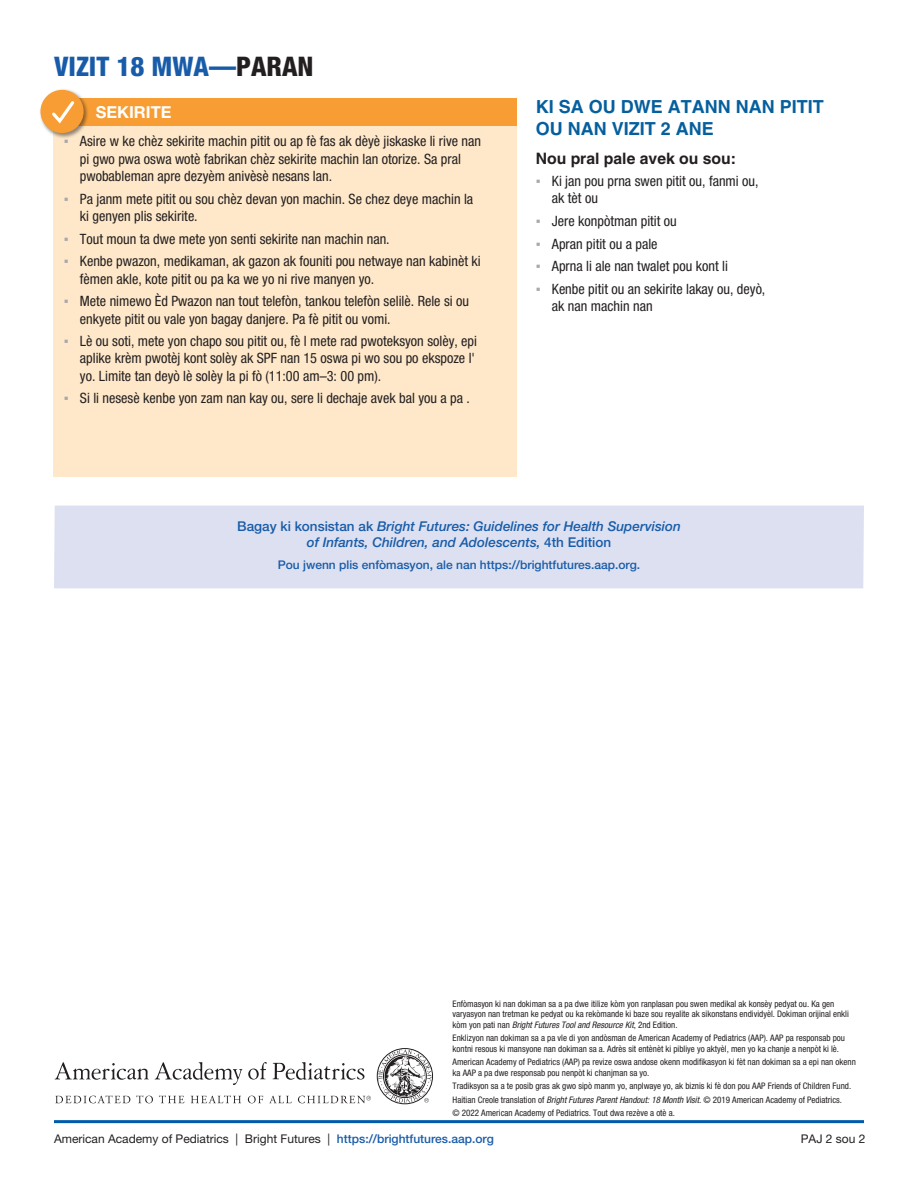
<style>
.page{position:relative;width:918px;height:1188px;background:#fff}
.page>*{position:absolute;margin:0;border:0;box-sizing:border-box;transform-origin:0 0}
.heading{font:800 condensed 27px "Helvetica Neue";color:#185ca9}
.subhead{font:700 18px/21.6px "Helvetica LT Std";color:#055f9d}
.New_White_heads{font:700 16.5px "Helvetica Neue LT Pro";color:#fff}
.subhead-2{font:700 15.75px "Helvetica LT Std";color:#231f20}
.t1{font:condensed 14.25px/17.4px "Helvetica Neue";color:#231f20}
.New_White_heads-2{font:italic 500 13.5px/16.5px "Helvetica Neue LT Pro";color:#185ca9;text-align:center}
.list_helv{font:12px "Helvetica Neue";color:#231f20}
.New_White_heads-3{font:500 12px "Helvetica Neue LT Pro";color:#185ca9}
.t2{font:condensed 9px/10.5px "Helvetica Neue LT Pro";color:#231f20}
.s1{color:#231f20}
.s2{font-family:"Arial";font-stretch:normal;color:#a8a9ad}
.s3{font-style:normal}
.s4{font-family:"Helvetica Neue";font-style:italic}
.s5{font-family:"Helvetica Neue LT Pro";font-weight:500;color:#185ca9}
</style>
<div class="page">
<svg style="left:55px;top:1062px;width:94px;height:18px"></svg>
<svg style="left:155px;top:1062px;width:209px;height:23px"></svg>
<svg style="left:55px;top:1095px;width:75px;height:8px"></svg>
<svg style="left:136px;top:1095px;width:17px;height:8px"></svg>
<svg style="left:159px;top:1095px;width:25px;height:8px"></svg>
<svg style="left:191px;top:1095px;width:50px;height:8px"></svg>
<svg style="left:248px;top:1096px;width:15px;height:7px"></svg>
<svg style="left:269px;top:1096px;width:23px;height:7px"></svg>
<svg style="left:378px;top:1049px;width:54px;height:54px"></svg>
<svg style="left:298px;top:1096px;width:73px;height:7px"></svg>
<hr style="left:54px;top:1120px;width:810px;height:3px;background:#005baa">
<div style="left:53px;top:98px;width:463px;height:379px;background:#fee8c9"></div>
<div style="left:53px;top:99px;width:463px;height:27px;background:#f89d33"></div>
<div style="left:39px;top:89px;width:50px;height:50px;background:#231f20;opacity:.5"></div>
<div style="left:40px;top:90px;width:44px;height:43px;background:#f89d33;border-radius:50%"></div>
<svg style="left:52px;top:101px;width:23px;height:23px"></svg>
<div style="left:54px;top:506px;width:810px;height:82px;background:#dde0f0"></div>
<p class="heading" style="left:54px;top:50px;width:261px">VIZIT 18 MWA—<span class="s1">PARAN</span></p>
<p class="New_White_heads" style="left:96px;top:102px;width:77px">SEKIRITE</p>
<p class="t1" style="left:80px;top:133px;width:403px;text-indent:-16px"><span class="s2">▪</span> Asire w ke chèz sekirite machin pitit ou ap fè fas ak dèyè jiskaske li rive nan pi gwo pwa oswa wotè fabrikan chèz sekirite machin lan otorize. Sa pral pwobableman apre dezyèm anivèsè nesans lan.</p>
<p class="t1" style="left:80px;top:190px;width:395px;text-indent:-16px"><span class="s2">▪</span> Pa janm mete pitit ou sou chèz devan yon machin. Se chez deye machin la ki genyen plis sekirite.</p>
<p class="t1" style="left:64px;top:230px;width:328px"><span class="s2">▪</span> Tout moun ta dwe mete yon senti sekirite nan machin nan.</p>
<p class="t1" style="left:80px;top:252px;width:402px;text-indent:-16px"><span class="s2">▪</span> Kenbe pwazon, medikaman, ak gazon ak founiti pou netwaye nan kabinèt ki fèmen akle, kote pitit ou pa ka we yo ni rive manyen yo.</p>
<p class="t1" style="left:80px;top:292px;width:391px;text-indent:-16px"><span class="s2">▪</span> Mete nimewo Èd Pwazon nan tout telefòn, tankou telefòn selilè. Rele si ou enkyete pitit ou vale yon bagay danjere. Pa fè pitit ou vomi.</p>
<p class="t1" style="left:80px;top:332px;width:399px;text-indent:-16px"><span class="s2">▪</span> Lè ou soti, mete yon chapo sou pitit ou, fè l mete rad pwoteksyon solèy, epi aplike krèm pwotèj kont solèy ak SPF nan 15 oswa pi wo sou po ekspoze l' yo. Limite tan deyò lè solèy la pi fò (11:00 am–3: 00 pm).</p>
<p class="t1" style="left:64px;top:390px;width:408px"><span class="s2">▪</span> Si li nesesè kenbe yon zam nan kay ou, sere li dechaje avek bal you a pa .</p>
<p class="subhead" style="left:536px;top:96px;width:289px">KI SA OU DWE ATANN NAN PITIT<br>OU NAN VIZIT 2 ANE</p>
<p class="subhead-2" style="left:536px;top:149px;width:202px">Nou pral pale avek ou sou:</p>
<p class="t1" style="left:552px;top:172px;width:208px;text-indent:-16px"><span class="s2">▪</span> Ki jan pou prna swen pitit ou, fanmi ou, ak tèt ou</p>
<p class="t1" style="left:536px;top:212px;width:143px"><span class="s2">▪</span> Jere konpòtman pitit ou</p>
<p class="t1" style="left:536px;top:235px;width:123px"><span class="s2">▪</span> Apran pitit ou a pale</p>
<p class="t1" style="left:536px;top:257px;width:194px"><span class="s2">▪</span> Aprna li ale nan twalet pou kont li</p>
<p class="t1" style="left:552px;top:280px;width:215px;text-indent:-16px"><span class="s2">▪</span> Kenbe pitit ou an sekirite lakay ou, deyò, ak nan machin nan</p>
<p class="New_White_heads-2" style="left:237px;top:517px;width:445px"><span class="s3">Bagay ki konsistan ak</span> Bright Futures: Guidelines for Health Supervision of Infants, Children, and Adolescents, <span class="s3">4th Edition</span></p>
<p class="New_White_heads-3" style="left:278px;top:557px;width:364px">Pou jwenn plis enfòmasyon, ale nan https://brightfutures.aap.org.</p>
<p class="t2" style="left:453px;top:998px;width:398px">Enfòmasyon ki nan dokiman sa a pa dwe itilize kòm yon ranplasan pou swen medikal ak konsèy pedyat ou. Ka gen varyasyon nan tretman ke pedyat ou ka rekòmande ki baze sou reyalite ak sikonstans endividyèl. Dokiman orijinal enkli kòm yon pati nan <span class="s4">Bright Futures Tool and Resource Kit</span>, 2nd Edition.</p>
<p class="t2" style="left:453px;top:1033px;width:394px">Enklizyon nan dokiman sa a pa vle di yon andòsman de American Academy of Pediatrics (AAP). AAP pa responsab pou kontni resous ki mansyone nan dokiman sa a. Adrès sit entènèt ki pibliye yo aktyèl, men yo ka chanje a nenpòt ki lè.</p>
<p class="t2" style="left:453px;top:1057px;width:405px">American Academy of Pediatrics (AAP) pa revize oswa andose okenn modifikasyon ki fèt nan dokiman sa a epi nan okenn ka AAP a pa dwe responsab pou nenpòt ki chanjman sa yo.</p>
<p class="t2" style="left:453px;top:1081px;width:400px">Tradiksyon sa a te posib gras ak gwo sipò manm yo, anplwaye yo, ak biznis ki fè don pou AAP Friends of Children Fund.</p>
<p class="t2" style="left:453px;top:1094px;width:391px">Haitian Creole translation of <span class="s4">Bright Futures Parent Handout: 18 Month Visit.</span> © 2019 American Academy of Pediatrics.</p>
<p class="t2" style="left:453px;top:1108px;width:224px">© 2022 American Academy of Pediatrics. Tout dwa rezève a otè a.</p>
<p class="list_helv" style="left:54px;top:1132px;width:441px">American Academy of Pediatrics | Bright Futures | <span class="s5">https://brightfutures.aap.org</span></p>
<p class="list_helv" style="left:801px;top:1132px;width:66px">PAJ 2 sou 2</p>
</div>
